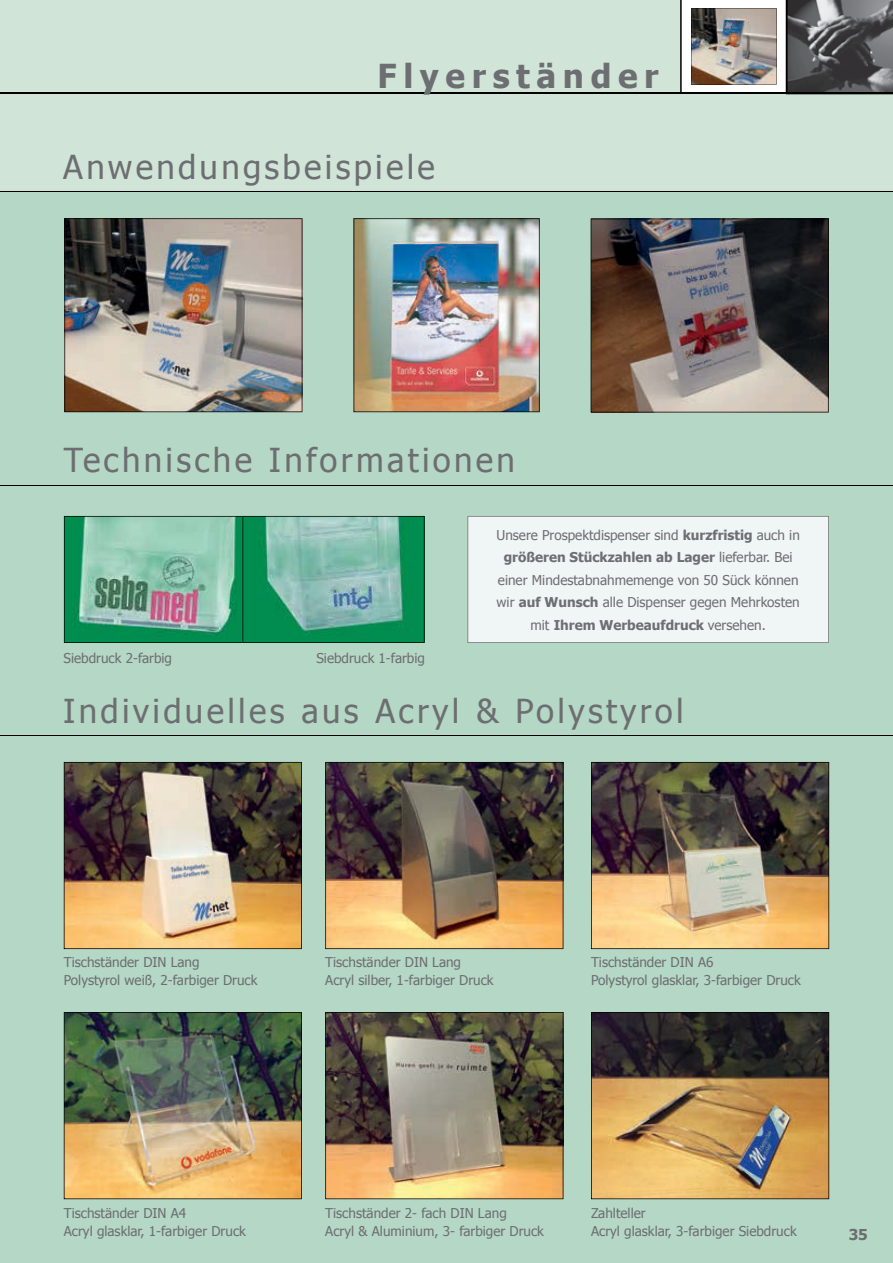
<style>
.page{position:relative;width:893px;height:1263px;background:#d0e4d8}
.page>*{position:absolute;margin:0;border:0;box-sizing:border-box;transform-origin:0 0}
.t1{font:33px "Tahoma";letter-spacing:.1em;color:#6d6e71}
.t2{font:700 33px "Tahoma";letter-spacing:.2em;color:#6d6e71}
.t3{font:700 15px "Tahoma";color:#6d6e71}
.t4{font:13.5px/18px "Tahoma";color:#6d6e71}
.s1{font-weight:700}
</style>
<div class="page">
<hr style="left:0;top:92px;width:893px;height:2px;background:#000">
<div style="left:0;top:191px;width:893px;height:1072px;background:#b5d7c5"></div>
<hr style="left:0;top:191px;width:893px;height:1px;background:#000">
<hr style="left:0;top:485px;width:893px;height:1px;background:#000">
<img style="left:354px;top:218px;width:186px;height:194px">
<img style="left:591px;top:219px;width:238px;height:193px">
<img style="left:64px;top:218px;width:238px;height:194px">
<img style="left:64px;top:516px;width:361px;height:127px">
<div style="left:467px;top:516px;width:362px;height:127px;background:#f0f5f5"></div>
<hr style="left:0;top:735px;width:893px;height:1px;background:#000">
<img style="left:64px;top:1012px;width:238px;height:187px">
<img style="left:325px;top:1012px;width:238px;height:187px">
<img style="left:591px;top:1012px;width:238px;height:187px">
<img style="left:64px;top:762px;width:238px;height:187px">
<img style="left:325px;top:762px;width:238px;height:187px">
<img style="left:591px;top:762px;width:238px;height:187px">
<img style="left:680px;top:0;width:213px;height:92px">
<h1 class="t2" style="left:378px;top:53px;width:282px">Flyerständer</h1>
<h1 class="t1" style="left:63px;top:144px;width:373px">Anwendungsbeispiele</h1>
<h1 class="t1" style="left:64px;top:438px;width:453px">Technische Informationen</h1>
<p class="t4" style="left:64px;top:649px;width:110px">Siebdruck 2-farbig</p>
<p class="t4" style="left:316px;top:649px;width:110px">Siebdruck 1-farbig</p>
<p class="t4" style="left:496px;top:523px;width:305px;line-height:22.5px;text-align:center">Unsere Prospektdispenser sind <span class="s1">kurzfristig</span> auch in <span class="s1">größeren Stückzahlen ab Lager</span> lieferbar. Bei einer Mindestabnahmemenge von 50 Sück können wir <span class="s1">auf Wunsch</span> alle Dispenser gegen Mehrkosten mit <span class="s1">Ihrem Werbeaufdruck</span> versehen.</p>
<h1 class="t1" style="left:63px;top:689px;width:622px">Individuelles aus Acryl &amp; Polystyrol</h1>
<p class="t4" style="left:64px;top:953px;width:195px">Tischständer DIN Lang<br>Polystyrol weiß, 2-farbiger Druck</p>
<p class="t4" style="left:325px;top:953px;width:170px">Tischständer DIN Lang<br>Acryl silber, 1-farbiger Druck</p>
<p class="t4" style="left:591px;top:953px;width:211px">Tischständer DIN A6<br>Polystyrol glasklar, 3-farbiger Druck</p>
<p class="t4" style="left:64px;top:1203px;width:184px">Tischständer DIN A4<br>Acryl glasklar, 1-farbiger Druck</p>
<p class="t4" style="left:325px;top:1204px;width:220px">Tischständer 2- fach DIN Lang<br>Acryl &amp; Aluminium, 3- farbiger Druck</p>
<p class="t4" style="left:591px;top:1204px;width:207px">Zahlteller<br>Acryl glasklar, 3-farbiger Siebdruck</p>
<p class="t3" style="left:849px;top:1224px;width:21px">35</p>
</div>
